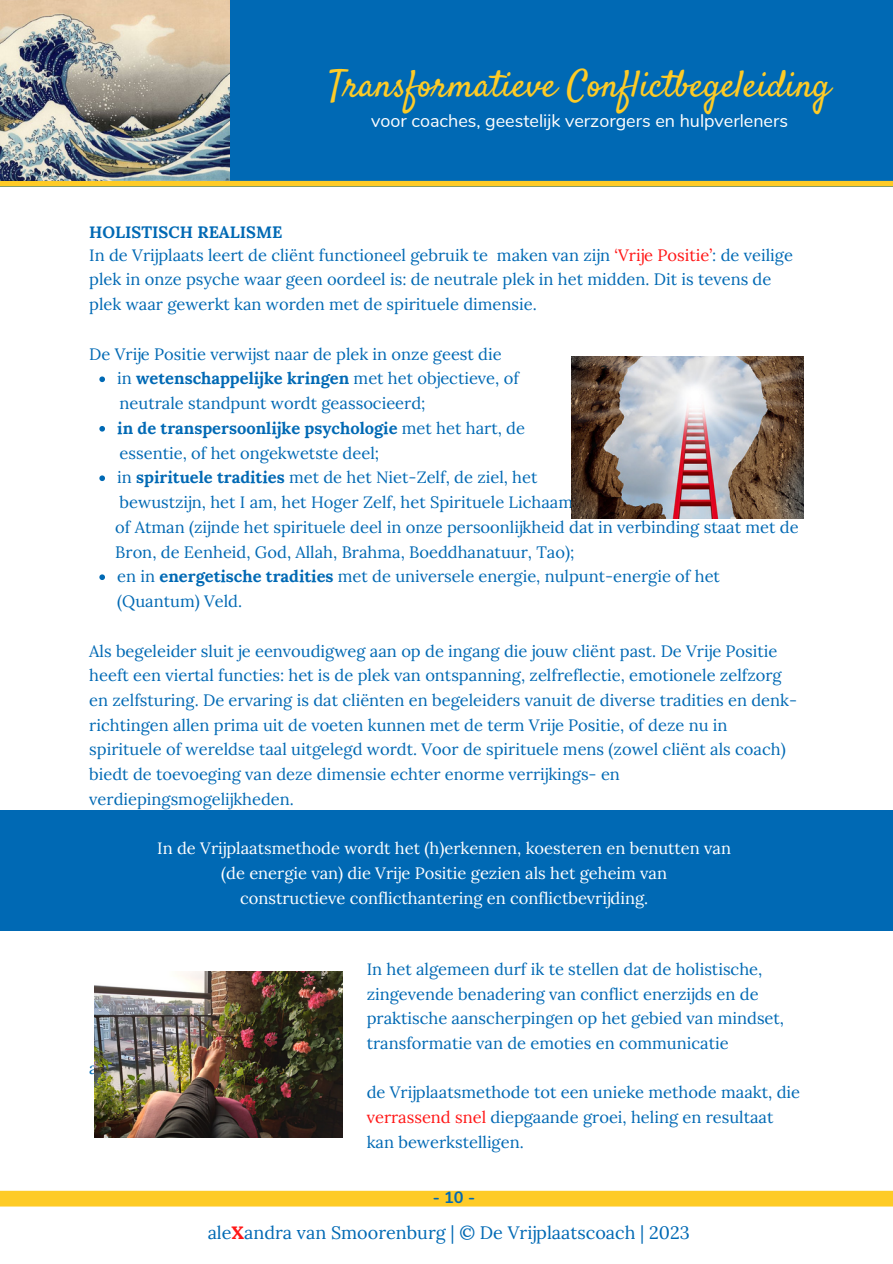
<style>
.page{position:relative;width:893px;height:1264px;background:#fff}
.page>*{position:absolute;margin:0;border:0;box-sizing:border-box;transform-origin:0 0}
.t1{font:37.35px "Satisfy";color:#fecb26}
.t2{font:18px "Nunito";color:#fff}
.t3{font:18px "Lora";color:#0069b4}
.t4{font:16.5px/24.8px "Lora";color:#0069b4}
.t5{font:16.5px "Lora";color:#fff}
.t6{font:700 16.5px "Lora";color:#0069b4}
.t7{font:700 16.35px "Nunito";color:#0069b4}
.s1{color:#ff1616}
.s2{font-weight:400}
.s3{font-weight:700}
.s4{font-weight:700;color:#ff1616}
</style>
<div class="page">
<div style="left:0;top:1190px;width:892px;height:16px;background:#fecb26"></div>
<div style="left:0;top:0;width:892px;height:186px;background:#0069b4"></div>
<div style="left:0;top:810px;width:892px;height:120px;background:#0069b4"></div>
<svg style="left:99px;top:376px;width:6px;height:6px"></svg>
<svg style="left:99px;top:426px;width:6px;height:5px"></svg>
<svg style="left:99px;top:475px;width:6px;height:6px"></svg>
<svg style="left:99px;top:574px;width:6px;height:6px"></svg>
<img style="left:94px;top:971px;width:249px;height:166px">
<div style="left:0;top:181px;width:892px;height:5px;background:#fecb26"></div>
<img style="left:0;top:0;width:229px;height:180px">
<img style="left:571px;top:356px;width:232px;height:162px">
<p class="t1" style="left:328px;top:61px;width:503px">Transformatieve Conflictbegeleiding</p>
<p class="t2" style="left:371px;top:108px;width:418px">voor coaches, geestelijk verzorgers en hulpverleners</p>
<p class="t6" style="left:89px;top:221px;width:195px">HOLISTISCH REALISME</p>
<p class="t4" style="left:89px;top:242px;width:705px">In de Vrijplaats leert de cliënt functioneel gebruik te maken van zijn <span class="s1">‘Vrije Positie’</span>: de veilige plek in onze psyche waar geen oordeel is: de neutrale plek in het midden. Dit is tevens de plek waar gewerkt kan worden met de spirituele dimensie.</p>
<p class="t4" style="left:89px;top:341px;width:414px">De Vrije Positie verwijst naar de plek in onze geest die</p>
<p class="t6" style="left:117px;top:368px;width:403px"><span class="s2">in</span> wetenschappelijke kringen <span class="s2">met het objectieve, of</span></p>
<p class="t4" style="left:120px;top:390px;width:307px">neutrale standpunt wordt geassocieerd;</p>
<p class="t6" style="left:117px;top:417px;width:409px">in de transpersoonlijke psychologie <span class="s2">met het hart, de</span></p>
<p class="t4" style="left:120px;top:440px;width:261px">essentie, of het ongekwetste deel;</p>
<p class="t4" style="left:117px;top:465px;width:421px">in <span class="s3">spirituele tradities</span> met de het Niet-Zelf, de ziel, het</p>
<p class="t4" style="left:120px;top:489px;width:459px">bewustzijn, het I am, het Hoger Zelf, het Spirituele Lichaam,</p>
<p class="t4" style="left:115px;top:514px;width:684px">of Atman (zijnde het spirituele deel in onze persoonlijkheid dat in verbinding staat met de</p>
<p class="t4" style="left:115px;top:539px;width:460px">Bron, de Eenheid, God, Allah, Brahma, Boeddhanatuur, Tao);</p>
<p class="t4" style="left:117px;top:564px;width:604px">en in <span class="s3">energetische tradities</span> met de universele energie, nulpunt-energie of het (Quantum) Veld.</p>
<p class="t4" style="left:89px;top:638px;width:709px">Als begeleider sluit je eenvoudigweg aan op de ingang die jouw cliënt past. De Vrije Positie heeft een viertal functies: het is de plek van ontspanning, zelfreflectie, emotionele zelfzorg en zelfsturing. De ervaring is dat cliënten en begeleiders vanuit de diverse tradities en denk&shy;richtingen allen prima uit de voeten kunnen met de term Vrije Positie, of deze nu in spirituele of wereldse taal uitgelegd wordt. Voor de spirituele mens (zowel cliënt als coach) biedt de toevoeging van deze dimensie echter enorme verrijkings- en verdiepingsmogelijkheden.</p>
<p class="t5" style="left:157px;top:837px;width:575px">In de Vrijplaatsmethode wordt het (h)erkennen, koesteren en benutten van</p>
<p class="t5" style="left:221px;top:862px;width:447px">(de energie van) die Vrije Positie gezien als het geheim van</p>
<p class="t5" style="left:240px;top:887px;width:410px">constructieve conflicthantering en conflictbevrijding.</p>
<p class="t4" style="left:367px;top:956px;width:397px">In het algemeen durf ik te stellen dat de holistische,</p>
<p class="t4" style="left:367px;top:981px;width:393px">zingevende benadering van conflict enerzijds en de</p>
<p class="t4" style="left:367px;top:1005px;width:419px">praktische aanscherpingen op het gebied van mindset,</p>
<p class="t4" style="left:367px;top:1030px;width:363px">transformatie van de emoties en communicatie</p>
<p class="t4" style="left:367px;top:1080px;width:435px">de Vrijplaatsmethode tot een unieke methode maakt, die</p>
<p class="t4" style="left:367px;top:1104px;width:408px"><span class="s1">verrassend snel</span> diepgaande groei, heling en resultaat</p>
<p class="t4" style="left:367px;top:1129px;width:158px">kan bewerkstelligen.</p>
<p class="t7" style="left:432px;top:1186px;width:44px">-10-</p>
<p class="t3" style="left:208px;top:1220px;width:483px">ale<span class="s4">X</span>andra van Smoorenburg | © De Vrijplaatscoach | 2023</p>
</div>
